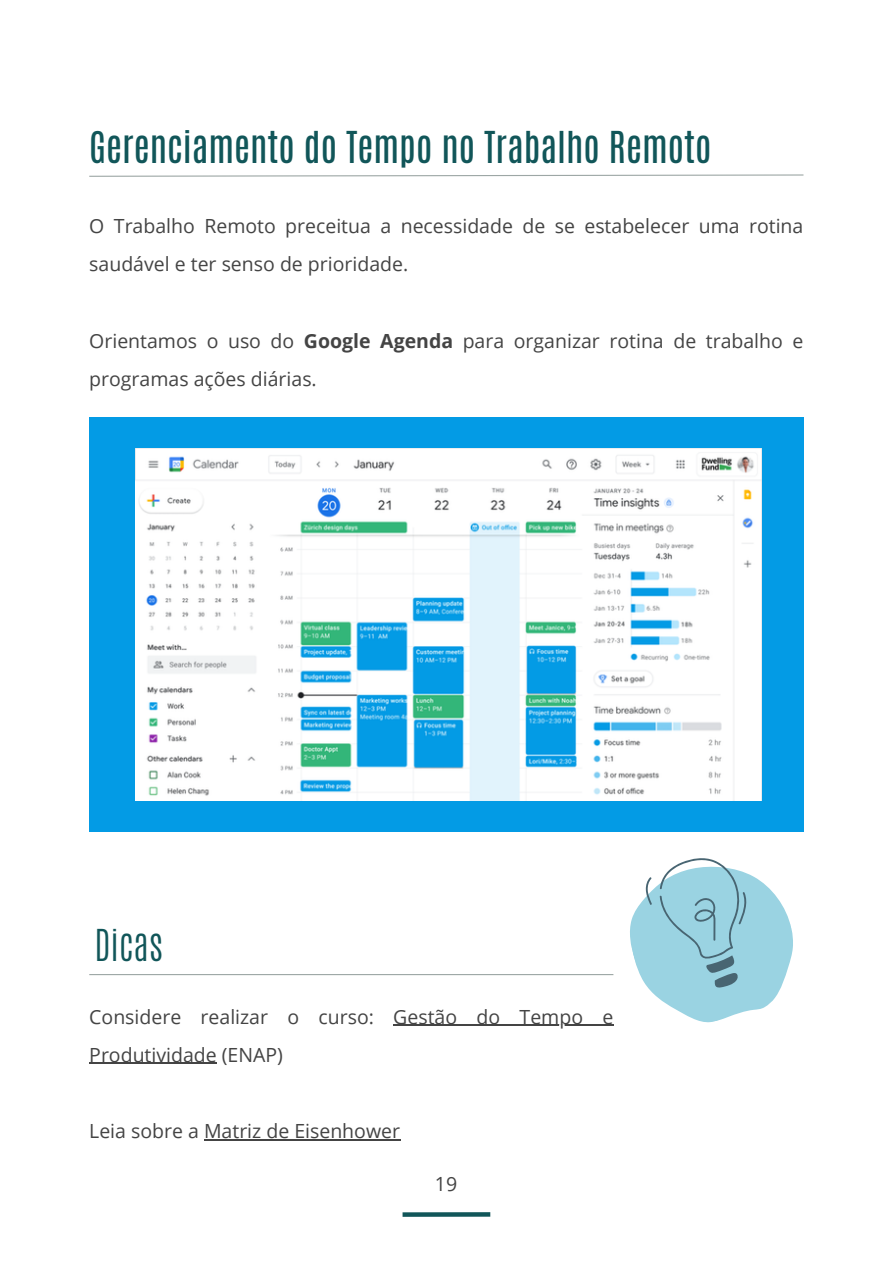
<style>
.page{position:relative;width:893px;height:1264px;background:#fff}
.page>*{position:absolute;margin:0;border:0;box-sizing:border-box;transform-origin:0 0}
.t1{font:36.75px "Antonio";color:#115659}
.t2{font:300 36.75px "Antonio";color:#115659}
.t3{font:19.5px/38.2px "Open Sans";color:#444}
.s1{font-weight:700}
</style>
<div class="page">
<svg style="left:89px;top:174px;width:715px;height:3px"></svg>
<svg style="left:402px;top:1212px;width:88px;height:4px"></svg>
<svg style="left:630px;top:858px;width:163px;height:165px"></svg>
<hr style="left:89px;top:974px;width:524px;height:1px;background:#9da7a5">
<div style="left:89px;top:418px;width:714px;height:414px;background:#039be5"></div>
<img style="left:135px;top:448px;width:626px;height:352px">
<hr style="left:393px;top:1024px;width:220px;height:1px;background:#444">
<hr style="left:89px;top:1062px;width:128px;height:2px;background:#444">
<hr style="left:204px;top:1139px;width:196px;height:1px;background:#444">
<p class="t1" style="left:89px;top:121px;width:623px">Gerenciamento do Tempo no Trabalho Remoto</p>
<p class="t3" style="left:89px;top:206px;width:715px">O Trabalho Remoto preceitua a necessidade de se estabelecer uma rotina saudável e ter senso de prioridade.</p>
<p class="t3" style="left:89px;top:321px;width:715px">Orientamos o uso do <span class="s1">Google Agenda</span> para organizar rotina de trabalho e programas ações diárias.</p>
<p class="t2" style="left:94px;top:919px;width:71px">Dicas</p>
<p class="t3" style="left:89px;top:996px;width:525px">Considere realizar o curso: Gestão do Tempo e<br>Produtividade (ENAP)</p>
<p class="t3" style="left:89px;top:1111px;width:312px">Leia sobre a Matriz de Eisenhower</p>
<p class="t3" style="left:435px;top:1164px;width:24px">19</p>
</div>
